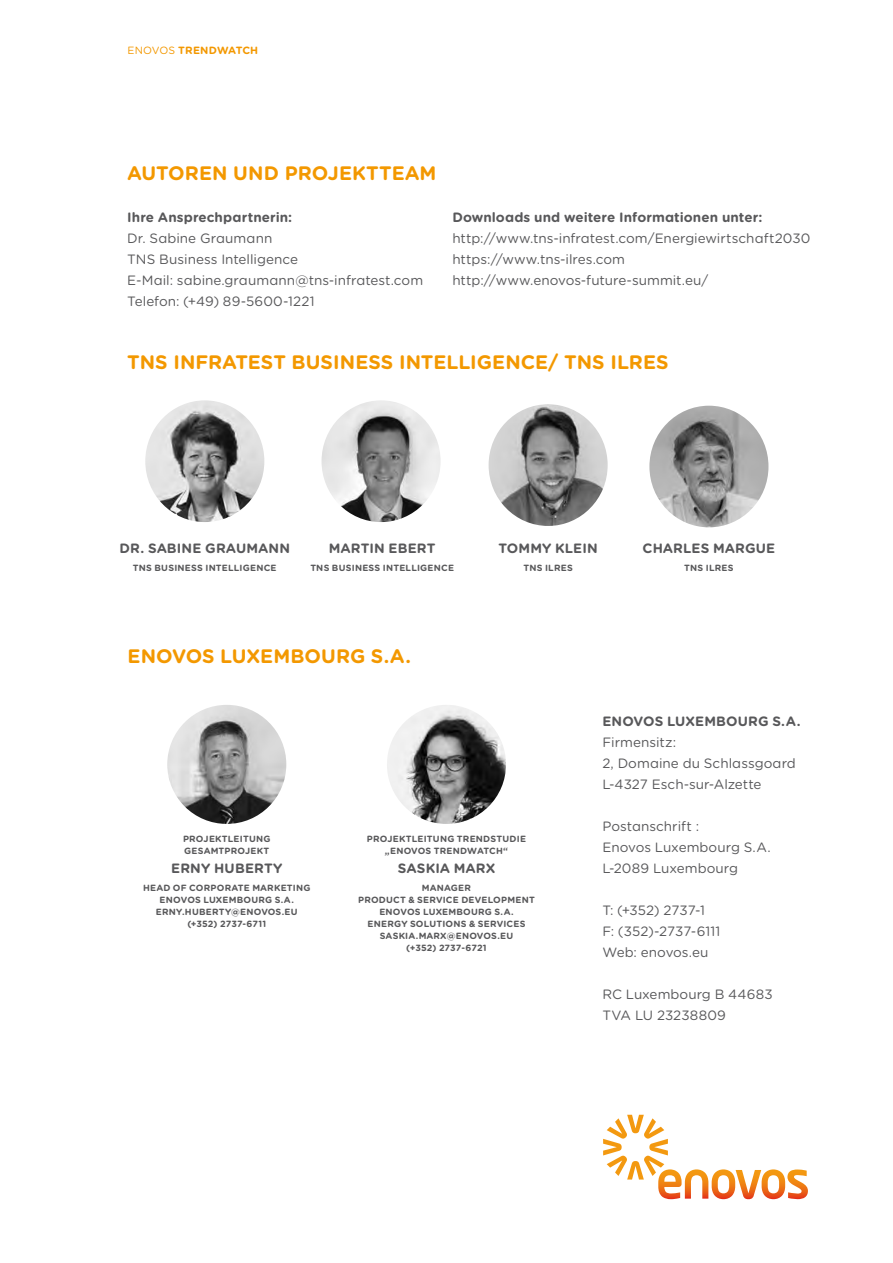
<style>
.page{position:relative;width:893px;height:1263px;background:#fff}
.page>*{position:absolute;margin:0;border:0;box-sizing:border-box;transform-origin:0 0}
.t1{font:700 19.5px "Gotham Rounded";color:#f39800}
.t2{font:13.5px/21px "Gotham Rounded";letter-spacing:.005em;color:#58585a}
.t3{font:700 13.5px "Gotham Rounded";letter-spacing:.01em;color:#58585a}
.t4{font:700 10.5px "Gotham Rounded";letter-spacing:.01em;color:#f39800}
.t5{font:700 9px/12px "Gotham Rounded";letter-spacing:.025em;color:#58585a;text-align:right}
.s1{font-weight:400}
</style>
<div class="page">
<img style="left:167px;top:705px;width:119px;height:119px;border-radius:60px">
<img style="left:145px;top:400px;width:119px;height:122px">
<img style="left:489px;top:404px;width:119px;height:122px">
<img style="left:322px;top:400px;width:119px;height:122px">
<img style="left:649px;top:406px;width:119px;height:121px">
<img style="left:387px;top:705px;width:119px;height:119px;border-radius:60px">
<svg style="left:603px;top:1115px;width:205px;height:84px"></svg>
<p class="t4" style="left:128px;top:43px;width:132px"><span class="s1">enovos</span> TRENDWATCH</p>
<h1 class="t1" style="left:127px;top:159px;width:129px">AUTOREN UND</h1>
<h1 class="t1" style="left:285px;top:159px;width:153px">PROJEKTTEAM</h1>
<p class="t3" style="left:127px;top:207px;width:167px">I HRE ANSPRECHPARTNERIN:</p>
<p class="t2" style="left:127px;top:227px;width:297px">Dr. Sabine Graumann<br>TN S Business I ntelligence<br>E-M ail: sabine.graumann@tns-infratest.com<br>Telefon: (+49) 89-5600-1221</p>
<p class="t3" style="left:452px;top:207px;width:312px">DOWNLOADS UND WEITERE I NFORMATIONEN UNTER:</p>
<p class="t2" style="left:452px;top:227px;width:360px">http://www.tns-infratest.com/Energiewirtschaft2030 https://www.tns-ilres.com http://www.enovos-future-summit.eu/</p>
<h1 class="t1" style="left:127px;top:348px;width:543px">TNS IN FRATEST BUSIN ESS INTELLIGENC E/ TNS I LRES</h1>
<p class="t3" style="left:120px;top:538px;width:150px">DR. SABIN E GRAUMANN</p>
<p class="t5" style="left:133px;top:561px;width:128px">TNS BUSIN ESS INTELLIGENC</p>
<p class="t5" style="left:271px;top:561px;width:8px">E</p>
<p class="t3" style="left:329px;top:538px;width:108px">MARTIN EBERT</p>
<p class="t5" style="left:310px;top:561px;width:128px">TNS BUSIN ESS INTELLIGENC</p>
<p class="t5" style="left:448px;top:561px;width:8px">E</p>
<h1 class="t1" style="left:128px;top:642px;width:285px">ENOVOS LUXEMBOURG S.A.</h1>
<p class="t3" style="left:498px;top:539px;width:12px">TOMMY</p>
<p class="t3" style="left:555px;top:539px;width:44px">KLEIN</p>
<p class="t5" style="left:523px;top:562px;width:51px">TNS I LRES</p>
<p class="t3" style="left:643px;top:539px;width:11px">CHA</p>
<p class="t3" style="left:673px;top:539px;width:104px">RLES MARGUE</p>
<p class="t5" style="left:684px;top:562px;width:51px">TNS I LRES</p>
<p class="t5" style="left:184px;top:832px;width:88px">UNG<br>GESAMTPROJEKT</p>
<p class="t3" style="left:171px;top:858px;width:113px">ERNY H UBERTY</p>
<p class="t5" style="left:160px;top:881px;width:152px;text-align:left;text-indent:-17px">H EAD OF CORPORATE MARKETING<br>ENOVOS</p>
<p class="t5" style="left:183px;top:832px;width:41px">PROJEKTLEIT</p>
<p class="t5" style="left:203px;top:893px;width:8px">LUXEMBOURG</p>
<p class="t5" style="left:275px;top:893px;width:21px">S.A.</p>
<p class="t5" style="left:156px;top:905px;width:143px">ERNY.H UBERTY@ENOVOS.EU</p>
<p class="t5" style="left:187px;top:917px;width:80px">(+352) 2737-6711</p>
<p class="t5" style="left:367px;top:832px;width:113px">PROJEKTLEITUNG TREND</p>
<p class="t5" style="left:490px;top:832px;width:37px">STUDIE</p>
<p class="t5" style="left:385px;top:844px;width:25px">„ENOVOS</p>
<p class="t5" style="left:434px;top:844px;width:8px">TRE</p>
<p class="t5" style="left:453px;top:844px;width:57px">NDWATCH“</p>
<p class="t3" style="left:398px;top:858px;width:99px">SASKIA MARX</p>
<p class="t5" style="left:422px;top:881px;width:8px">MANA</p>
<p class="t5" style="left:451px;top:881px;width:22px">GER</p>
<p class="t5" style="left:358px;top:893px;width:178px">PRODUCT &amp; SERVICE DEVELOPMENT</p>
<p class="t5" style="left:379px;top:905px;width:17px">ENOVOS</p>
<p class="t5" style="left:423px;top:905px;width:8px">LUXEMBOURG</p>
<p class="t5" style="left:494px;top:905px;width:21px">S.A.</p>
<p class="t5" style="left:368px;top:917px;width:159px">EN ERGY SOLUTIONS &amp; SERVICES</p>
<p class="t5" style="left:380px;top:929px;width:135px">SASKIA.MARX@ENOVOS.EU</p>
<p class="t5" style="left:406px;top:941px;width:82px">(+352) 2737-6721</p>
<p class="t3" style="left:602px;top:711px;width:200px">EN OVOS LUXEMBOURG S.A.</p>
<p class="t2" style="left:602px;top:731px;width:195px">Firmensitz:<br>2, Domaine du Schlassgoard<br>L-4327 Esch-sur-Alzette</p>
<p class="t2" style="left:602px;top:815px;width:170px">Postanschrift :<br>Enovos Luxembourg S.A.<br>L-2089 Luxembourg</p>
<p class="t2" style="left:602px;top:899px;width:119px">T: (+352) 2737-1<br>F: (352)-2737-6111<br>Web: enovos.eu</p>
<p class="t2" style="left:602px;top:983px;width:5px">RC</p>
<p class="t2" style="left:626px;top:983px;width:148px">Luxembourg B 44683</p>
<p class="t2" style="left:602px;top:1004px;width:4px">TVA</p>
<p class="t2" style="left:635px;top:1004px;width:92px">LU 23238809</p>
</div>
